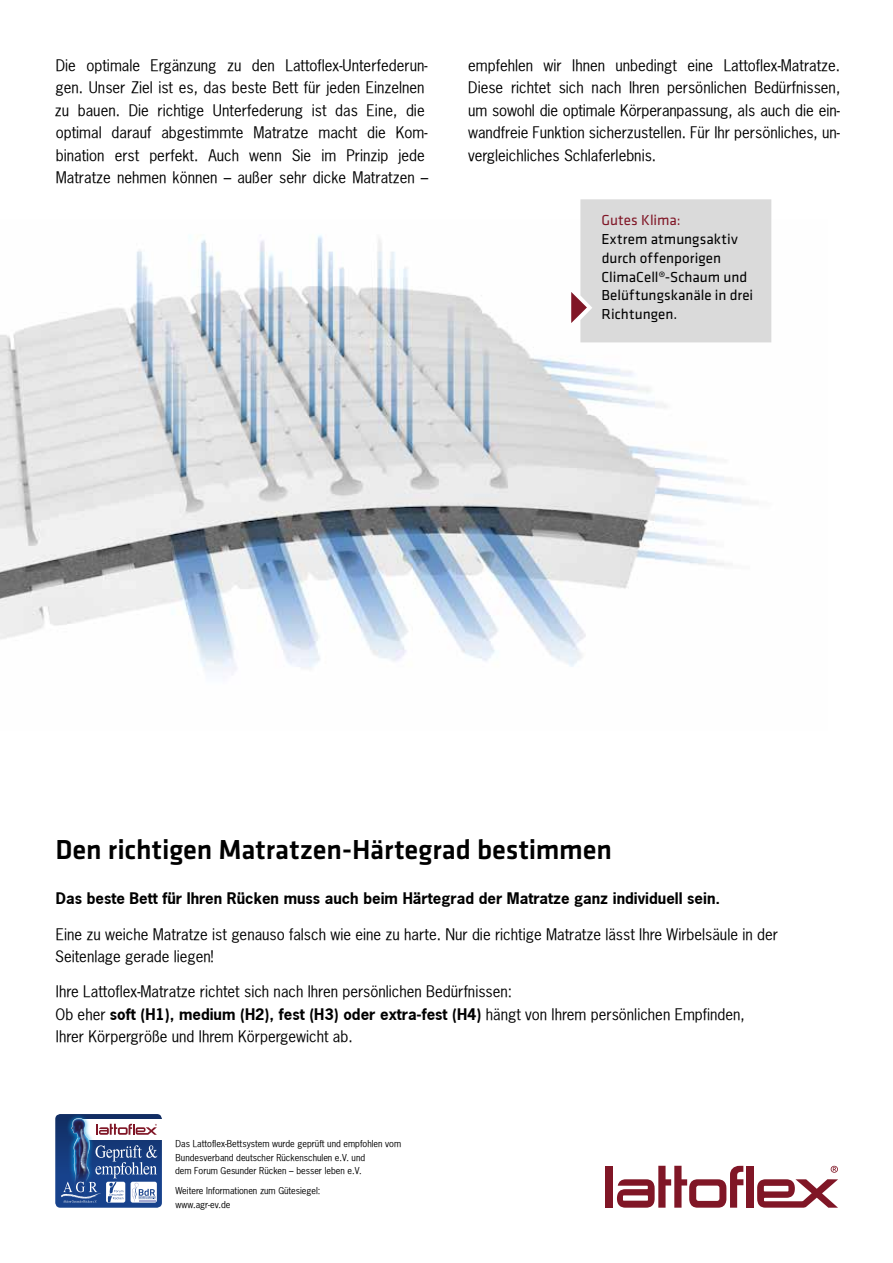
<style>
.page{position:relative;width:893px;height:1263px;background:#fff}
.page>*{position:absolute;margin:0;border:0;box-sizing:border-box;transform-origin:0 0}
.t1{font:500 28.5px "Klavika";color:#000}
.t2{font:15px/22.5px "News Gothic";color:#000}
.t3{font:15px/18.8px "Klavika";letter-spacing:.005em;color:#000}
.t4{font:700 15px "News Gothic";color:#000}
.t5{font:15px "Klavika";color:#801626}
.t6{font:9px/13.5px "News Gothic";color:#000}
.s1{font-weight:700}
</style>
<div class="page">
<svg style="left:55px;top:1114px;width:107px;height:94px"></svg>
<img style="left:0;top:219px;width:772px;height:456px">
<div style="left:571px;top:199px;width:200px;height:143px;background:#dadada"></div>
<div style="left:605px;top:1166px;width:7px;height:42px;background:#801626"></div>
<svg style="left:831px;top:1166px;width:7px;height:7px"></svg>
<div style="left:747px;top:1166px;width:7px;height:42px;background:#801626"></div>
<svg style="left:757px;top:1179px;width:81px;height:29px"></svg>
<svg style="left:617px;top:1166px;width:126px;height:42px"></svg>
<p class="t2" style="left:55px;top:54px;width:375px">Die optimale Ergänzung zu den Lattoflex-Unterfederun&shy;gen. Unser Ziel ist es, das beste Bett für jeden Einzelnen zu bauen. Die richtige Unterfederung ist das Eine, die optimal darauf abgestimmte Matratze macht die Kom&shy;bination erst perfekt. Auch wenn Sie im Prinzip jede Matratze nehmen können – außer sehr dicke Matratzen –</p>
<p class="t2" style="left:468px;top:54px;width:374px;text-align:justify">empfehlen wir Ihnen unbedingt eine Lattoflex-Matratze.<br>Diese richtet sich nach Ihren persönlichen Bedürfnissen, um sowohl die optimale Körperanpassung, als auch die ein&shy;wandfreie Funktion sicherzustellen. Für Ihr persönliches, un&shy;vergleichliches Schlaferlebnis.</p>
<p class="t5" style="left:601px;top:212px;width:81px">Gutes Klima:</p>
<p class="t3" style="left:601px;top:230px;width:153px">Extrem atmungsaktiv durch offenporigen<br>ClimaCell®-Schaum und<br>Belüftungskanäle in drei<br>Richtungen.</p>
<h1 class="t1" style="left:55px;top:834px;width:558px">Den richtigen Matratzen-Härtegrad bestimmen</h1>
<p class="t4" style="left:56px;top:889px;width:666px">Das beste Bett für Ihren Rücken muss auch beim Härtegrad der Matratze ganz individuell sein.</p>
<p class="t2" style="left:55px;top:922px;width:724px">Eine zu weiche Matratze ist genauso falsch wie eine zu harte. Nur die richtige Matratze lässt Ihre Wirbelsäule in der<br>Seitenlage gerade liegen!</p>
<p class="t2" style="left:56px;top:980px;width:691px">Ihre Lattoflex-Matratze richtet sich nach Ihren persönlichen Bedürfnissen:<br>Ob eher <span class="s1">soft (H1), medium (H2), fest (H3) oder extra-fest (H4)</span> hängt von Ihrem persönlichen Empfinden,<br>Ihrer Körpergröße und Ihrem Körpergewicht ab.</p>
<p class="t6" style="left:175px;top:1137px;width:228px">Das Lattoflex-Bettsystem wurde geprüft und empfohlen vom<br>Bundesverband deutscher Rückenschulen e.V. und<br>dem Forum Gesunder Rücken – besser leben e.V.</p>
<p class="t6" style="left:175px;top:1184px;width:147px">Weitere Informationen zum Gütesiegel: www.agr-ev.de</p>
</div>
